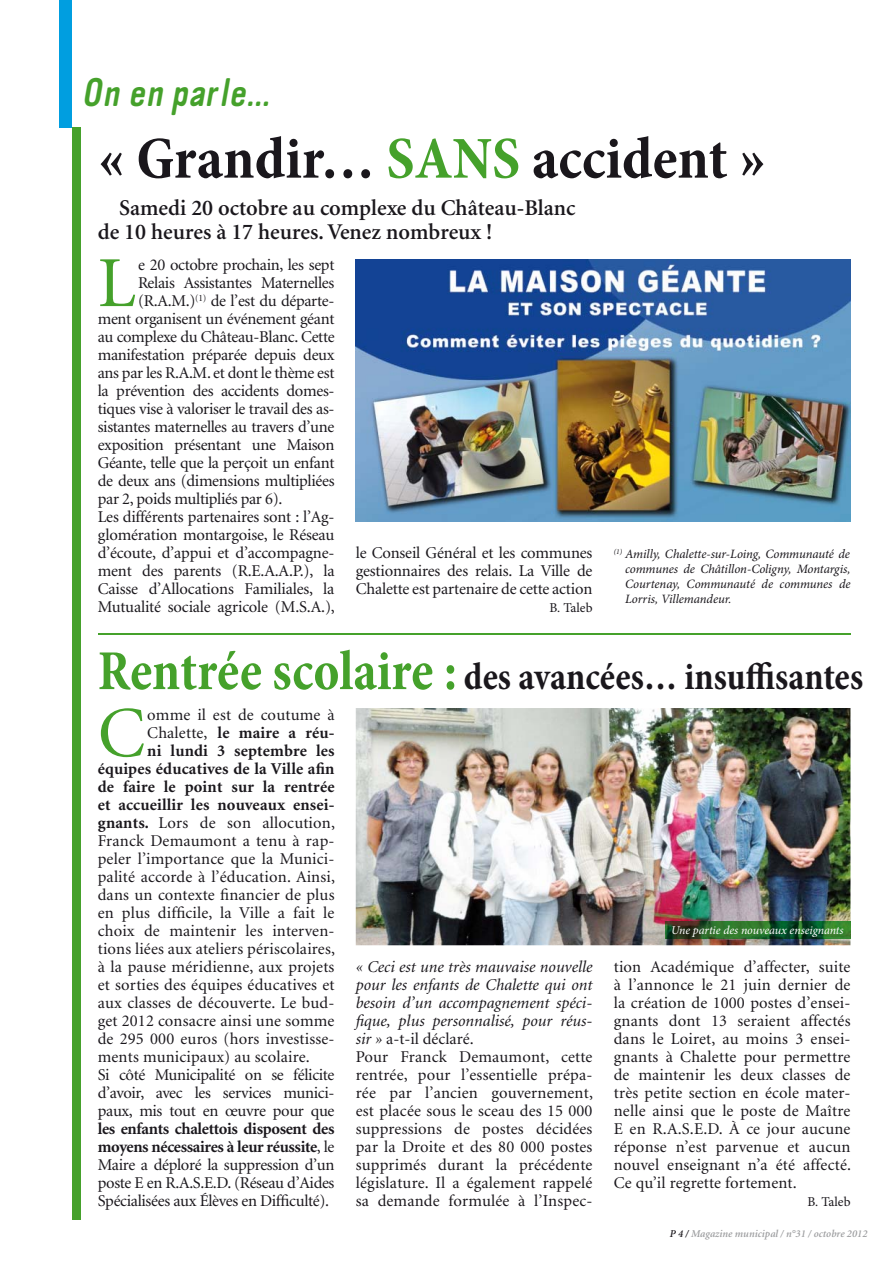
<style>
.page{position:relative;width:893px;height:1263px;background:#fff}
.page>*{position:absolute;margin:0;border:0;box-sizing:border-box;transform-origin:0 0}
.t1{font:71.85px "Minion";color:#45a12b}
.t2{font:700 condensed 60px "Minion Pro";color:#1a171c}
.t3{font:700 condensed 39px "Minion Pro";color:#1a171c;scale:.94 1}
.t4{font:italic 39px "Vinyl";color:#45a12b}
.t5{font:600 22.5px/24px "Minion";color:#1a171c}
.t6{font:16.5px/18px "Minion";letter-spacing:-.01em;color:#1a171c;text-align:justify}
.t7{font:16.5px/18px "Minion";letter-spacing:.01em;color:#1a171c}
.t8{font:700 16.5px "Minion";letter-spacing:.01em;color:#1a171c}
.t9{font:13.5px "Minion Pro";color:#1a171c}
.t10{font:italic 12.75px/15px "Minion Pro";letter-spacing:-.005em;color:#1a171c;text-align:justify}
.t11{font:italic 12px "Minion Pro";letter-spacing:-.005em;color:#fff}
.t12{font:italic 600 10.5px "Minion";letter-spacing:.005em;color:#9c9d9f}
.s1{color:#45a12b}
.s2{font-size:57px;color:#45a12b}
.s3{font-weight:400}
.s4{font-weight:700}
.s5{font-style:italic}
.s6{color:#1a171c}
</style>
<div class="page">
<img style="left:356px;top:708px;width:494px;height:237px">
<div style="left:59px;top:0;width:13px;height:128px;background:#009ee0"></div>
<div style="left:72px;top:128px;width:9px;height:1092px;background:#45a12b"></div>
<hr style="left:98px;top:634px;width:752px;height:1px;background:#45a12b">
<img style="left:356px;top:260px;width:494px;height:261px">
<img style="left:666px;top:921px;width:184px;height:18px">
<h3 class="t4" style="left:81px;top:79px;width:196px">On en parle…</h3>
<h2 class="t2" style="left:98px;top:135px;width:670px">« Grandir… <span class="s1">SANS</span> accident »</h2>
<h3 class="t5" style="left:98px;top:197px;width:479px;text-indent:21px">Samedi 20 octobre au complexe du Château-Blanc de 10 heures à 17 heures. Venez nombreux !</h3>
<h1 class="t1" style="left:98px;top:255px;width:40px">L</h1>
<p class="t6" style="left:138px;top:257px;width:198px">e 20 octobre prochain, les sept</p>
<p class="t6" style="left:138px;top:275px;width:198px">Relais Assistantes Maternelles</p>
<p class="t6" style="left:138px;top:293px;width:198px">(R.A.M.)<sup>(1)</sup> de l’est du départe-</p>
<p class="t6" style="left:98px;top:311px;width:238px">ment organisent un événement géant</p>
<p class="t6" style="left:98px;top:329px;width:238px">au complexe du Château-Blanc. Cette</p>
<p class="t6" style="left:98px;top:347px;width:238px">manifestation préparée depuis deux</p>
<p class="t6" style="left:98px;top:365px;width:238px">ans par les R.A.M. et dont le thème est</p>
<p class="t6" style="left:98px;top:383px;width:238px">la prévention des accidents domes-</p>
<p class="t6" style="left:98px;top:401px;width:238px">tiques vise à valoriser le travail des as-</p>
<p class="t6" style="left:98px;top:419px;width:238px">sistantes maternelles au travers d’une</p>
<p class="t6" style="left:98px;top:437px;width:238px">exposition présentant une Maison</p>
<p class="t6" style="left:98px;top:455px;width:238px">Géante, telle que la perçoit un enfant</p>
<p class="t6" style="left:98px;top:473px;width:238px">de deux ans (dimensions multipliées</p>
<p class="t6" style="left:98px;top:491px;width:186px">par 2, poids multipliés par 6).</p>
<p class="t6" style="left:98px;top:509px;width:238px">Les différents partenaires sont : l’Ag-</p>
<p class="t6" style="left:98px;top:527px;width:238px">glomération montargoise, le Réseau</p>
<p class="t6" style="left:98px;top:545px;width:238px">d’écoute, d’appui et d’accompagne-</p>
<p class="t6" style="left:98px;top:563px;width:238px">ment des parents (R.E.A.A.P.), la</p>
<p class="t6" style="left:98px;top:581px;width:238px">Caisse d’Allocations Familiales, la</p>
<p class="t6" style="left:98px;top:599px;width:239px">Mutualité sociale agricole (M.S.A.),</p>
<p class="t6" style="left:356px;top:545px;width:238px">le Conseil Général et les communes gestionnaires des relais. La Ville de Chalette est partenaire de cette action</p>
<p class="t9" style="left:549px;top:602px;width:44px">B. Taleb</p>
<p class="t10" style="left:625px;top:548px;width:227px;text-indent:-11px"><sup>(1)</sup> Amilly, Chalette-sur-Loing, Communauté de communes de Châtillon-Coligny, Montargis, Courtenay, Communauté de communes de Lorris, Villemandeur.</p>
<h3 class="t3" style="left:98px;top:661px;width:816px"><span class="s2">Rentrée scolaire :</span> des avancées… insuffisantes</h3>
<h1 class="t1" style="left:98px;top:705px;width:49px">C</h1>
<p class="t7" style="left:147px;top:707px;width:189px">omme il est de coutume à</p>
<p class="t8" style="left:147px;top:726px;width:189px"><span class="s3">Chalette,</span> le maire a réu-</p>
<p class="t8" style="left:147px;top:744px;width:189px">ni lundi 3 septembre les</p>
<p class="t8" style="left:98px;top:762px;width:238px">équipes éducatives de la Ville afin</p>
<p class="t8" style="left:98px;top:780px;width:238px">de faire le point sur la rentrée</p>
<p class="t8" style="left:98px;top:798px;width:238px">et accueillir les nouveaux ensei-</p>
<p class="t7" style="left:98px;top:815px;width:239px"><span class="s4">gnants.</span> Lors de son allocution,</p>
<p class="t7" style="left:98px;top:833px;width:238px">Franck Demaumont a tenu à rap-</p>
<p class="t7" style="left:98px;top:851px;width:238px">peler l’importance que la Munici-</p>
<p class="t7" style="left:98px;top:869px;width:239px">palité accorde à l’éducation. Ainsi,</p>
<p class="t7" style="left:98px;top:887px;width:238px">dans un contexte financier de plus</p>
<p class="t7" style="left:98px;top:905px;width:238px">en plus difficile, la Ville a fait le</p>
<p class="t7" style="left:98px;top:923px;width:238px">choix de maintenir les interven-</p>
<p class="t7" style="left:98px;top:941px;width:239px">tions liées aux ateliers périscolaires,</p>
<p class="t7" style="left:98px;top:959px;width:238px">à la pause méridienne, aux projets</p>
<p class="t7" style="left:98px;top:977px;width:238px">et sorties des équipes éducatives et</p>
<p class="t7" style="left:98px;top:995px;width:238px">aux classes de découverte. Le bud-</p>
<p class="t7" style="left:98px;top:1013px;width:238px">get 2012 consacre ainsi une somme</p>
<p class="t7" style="left:98px;top:1031px;width:238px">de 295 000 euros (hors investisse-</p>
<p class="t7" style="left:98px;top:1049px;width:214px">ments municipaux) au scolaire.</p>
<p class="t6" style="left:98px;top:1067px;width:238px">Si côté Municipalité on se félicite</p>
<p class="t6" style="left:98px;top:1085px;width:238px">d’avoir, avec les services munici-</p>
<p class="t6" style="left:98px;top:1103px;width:238px">paux, mis tout en œuvre pour que</p>
<p class="t6" style="left:98px;top:1121px;width:238px"><span class="s4">les enfants chalettois disposent des moyens nécessaires à leur réussite</span>, le Maire a déploré la suppression d’un poste E en R.A.S.E.D. (Réseau d’Aides Spécialisées aux Élèves en Difficulté).</p>
<p class="t11" style="left:671px;top:925px;width:174px">Une partie des nouveaux enseignants</p>
<p class="t7" style="left:356px;top:959px;width:239px"><span class="s5">« Ceci est une très mauvaise nouvelle pour les enfants de Chalette qui ont besoin d’un accompagnement spéci&shy;fique, plus personnalisé, pour réus&shy;sir »</span> a-t-il déclaré.<br>Pour Franck Demaumont, cette rentrée, pour l’essentielle prépa&shy;rée par l’ancien gouvernement, est placée sous le sceau des 15 000 suppressions de postes décidées par la Droite et des 80 000 postes supprimés durant la précédente législature. Il a également rappelé sa demande formulée à l’Inspec-</p>
<p class="t6" style="left:614px;top:959px;width:239px">tion Académique d’affecter, suite à l’annonce le 21 juin dernier de la création de 1000 postes d’ensei&shy;gnants dont 13 seraient affectés dans le Loiret, au moins 3 ensei&shy;gnants à Chalette pour permettre de maintenir les deux classes de très petite section en école mater&shy;nelle ainsi que le poste de Maître E en R.A.S.E.D. À ce jour aucune réponse n’est parvenue et aucun nouvel enseignant n’a été affecté.<br>Ce qu’il regrette fortement.</p>
<p class="t9" style="left:807px;top:1196px;width:44px">B. Taleb</p>
<p class="t12" style="left:670px;top:1229px;width:199px"><span class="s6">P 4 /</span> Magazine municipal / n°31 / octobre 2012</p>
</div>
